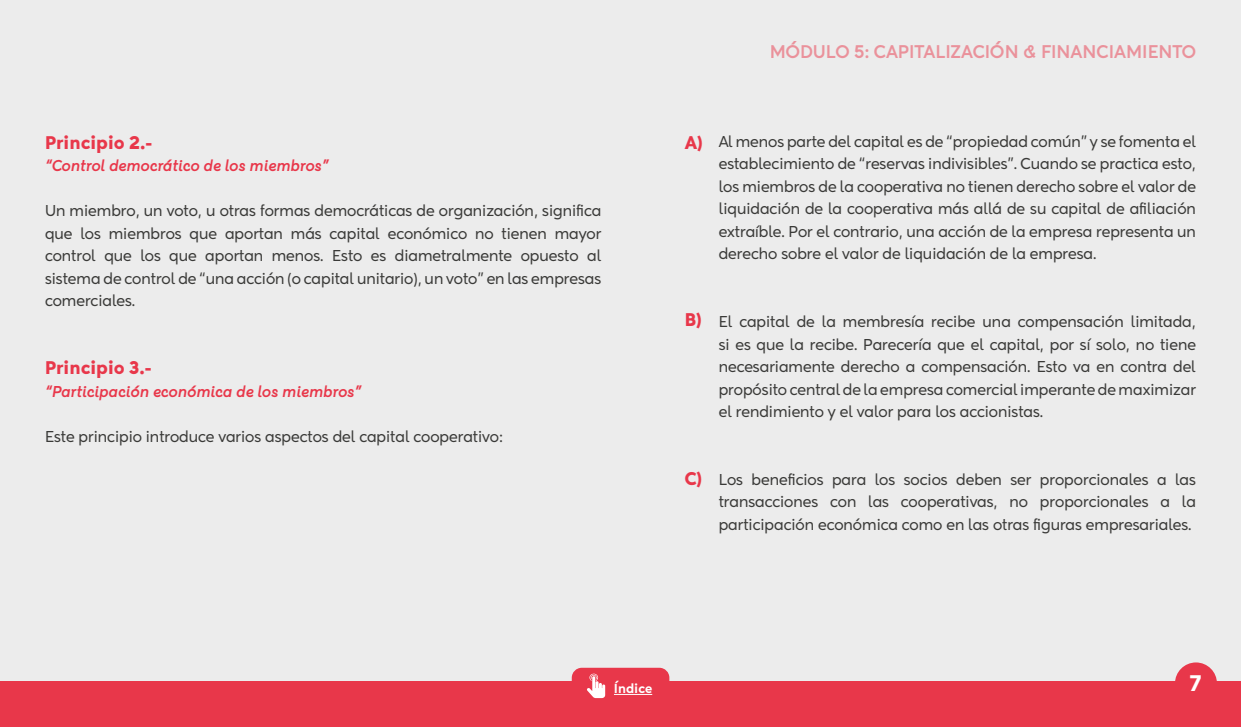
<style>
.page{position:relative;width:1241px;height:727px;background:#fff}
.page>*{position:absolute;margin:0;border:0;box-sizing:border-box;transform-origin:0 0}
.t1{font:700 24px "Hind Siliguri";color:#fff}
.t2{font:800 17.5px "Kentledge";color:#e8374a}
.t3{font:900 17.5px "Kentledge";color:#e8374a}
.t4{font:500 15px/22.5px "Kentledge";color:#3a3a38;text-align:justify}
.t5{font:italic 800 15px "Kentledge";color:#e8374a}
.t6{font:800 12.5px "Kentledge";color:#fff}
</style>
<div class="page">
<div style="left:0;top:0;width:1240px;height:726px;background:#ececec"></div>
<div style="left:0;top:681px;width:1240px;height:45px;background:#e8374a"></div>
<div style="left:1174px;top:662px;width:42px;height:42px;background:#e8374a;border-radius:50%"></div>
<div style="left:571px;top:667px;width:98px;height:25px;background:#e8374a;border-radius:10px"></div>
<svg style="left:587px;top:673px;width:18px;height:25px"></svg>
<hr style="left:614px;top:694px;width:38px;height:1px;background:#fff">
<p class="t3" style="left:45px;top:130px;width:109px">Principio 2.-</p>
<p class="t5" style="left:45px;top:155px;width:284px">“Control democrático de los miembros”</p>
<p class="t4" style="left:45px;top:200px;width:557px">Un miembro, un voto, u otras formas democráticas de organización, significa que los miembros que aportan más capital económico no tienen mayor control que los que aportan menos. Esto es diametralmente opuesto al sistema de control de “una acción (o capital unitario), un voto” en las empresas comerciales.</p>
<p class="t3" style="left:45px;top:355px;width:108px">Principio 3.-</p>
<p class="t5" style="left:45px;top:380px;width:317px">“Participación económica de los miembros”</p>
<p class="t4" style="left:45px;top:425px;width:459px">Este principio introduce varios aspectos del capital cooperativo:</p>
<p class="t2" style="left:769px;top:41px;width:428px">MÓDULO 5: CAPITALIZACIÓN &amp; FINANCIAMIENTO</p>
<p class="t3" style="left:684px;top:130px;width:19px">A)</p>
<p class="t4" style="left:718px;top:131px;width:478px">Al menos parte del capital es de “propiedad común” y se fomenta el establecimiento de “reservas indivisibles”. Cuando se practica esto, los miembros de la cooperativa no tienen derecho sobre el valor de liquidación de la cooperativa más allá de su capital de afiliación extraíble. Por el contrario, una acción de la empresa representa un derecho sobre el valor de liquidación de la empresa.</p>
<p class="t3" style="left:684px;top:307px;width:18px">B)</p>
<p class="t4" style="left:718px;top:311px;width:478px">El capital de la membresía recibe una compensación limitada, si es que la recibe. Parecería que el capital, por sí solo, no tiene necesariamente derecho a compensación. Esto va en contra del propósito central de la empresa comercial imperante de maximizar el rendimiento y el valor para los accionistas.</p>
<p class="t3" style="left:684px;top:466px;width:19px">C)</p>
<p class="t4" style="left:718px;top:468px;width:478px">Los beneficios para los socios deben ser proporcionales a las transacciones con las cooperativas, no proporcionales a la participación económica como en las otras figuras empresariales.</p>
<p class="t6" style="left:614px;top:680px;width:40px">Índice</p>
<h1 class="t1" style="left:1189px;top:663px;width:13px">7</h1>
</div>
